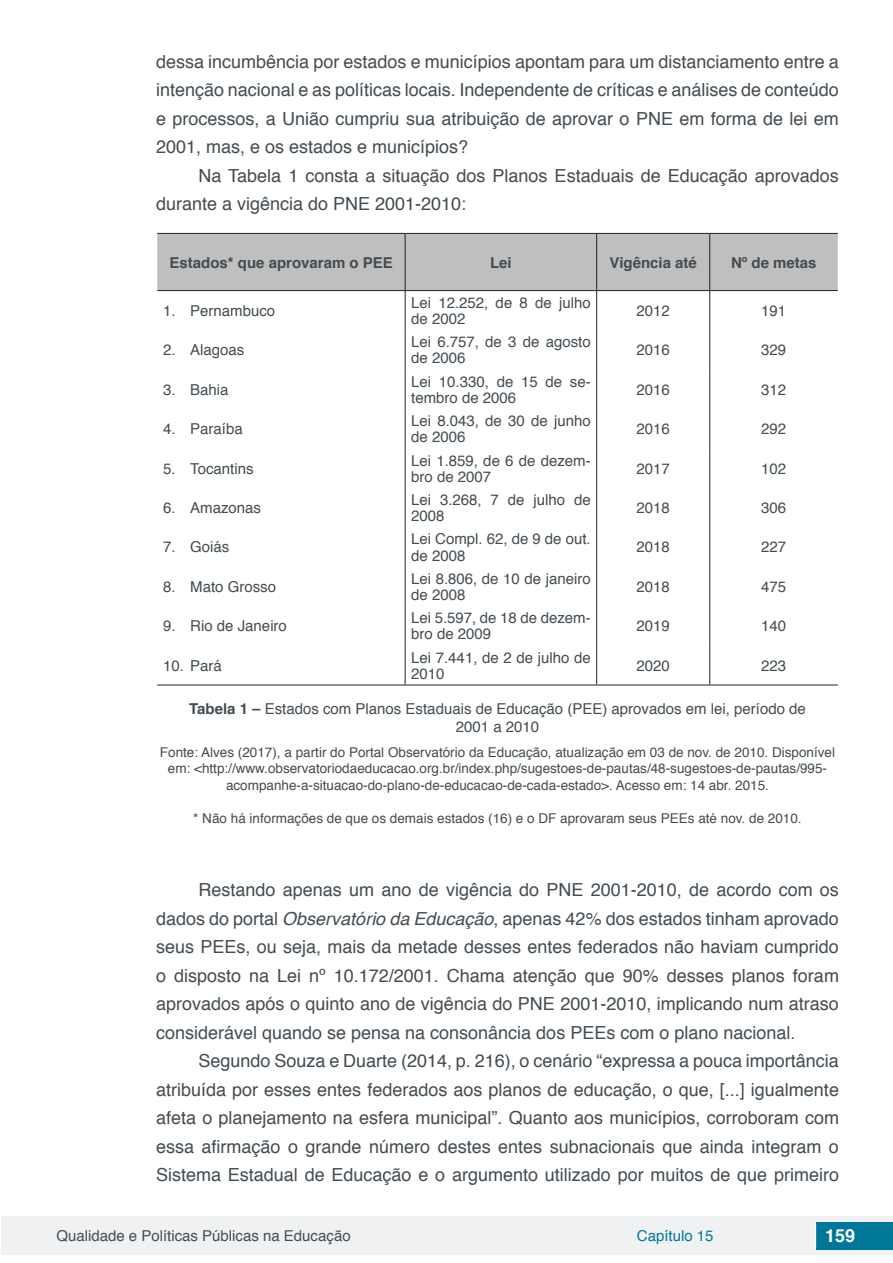
<style>
.page{position:relative;width:893px;height:1263px;background:#fff}
.page>*{position:absolute;margin:0;border:0;box-sizing:border-box;transform-origin:0 0}
.t1{font:18px/28.5px "Helvetica";color:#434c52;text-align:justify}
.t2{font:700 18px "Helvetica";color:#fff}
.t3{font:15px/16.2px "Helvetica";color:#434c52}
.t4{font:700 15px "Helvetica";color:#434c52}
.t5{font:15px "Helvetica";color:#007699}
.t6{font:13.5px/16.2px "Helvetica";color:#434c52;text-align:center}
.s1{font-weight:700}
.s2{font-style:italic}
</style>
<div class="page">
<div style="left:1px;top:1216px;width:891px;height:38px;background:#f0f1f2"></div>
<div style="left:816px;top:1222px;width:77px;height:27px;background:#007699"></div>
<svg style="left:815px;top:1224px;width:1px;height:24px"></svg>
<div style="left:157px;top:234px;width:681px;height:56px;background:#bfbfbf"></div>
<hr style="left:157px;top:233px;width:248px;height:1px;background:#231f20">
<hr style="left:405px;top:233px;width:192px;height:1px;background:#231f20">
<hr style="left:597px;top:233px;width:113px;height:1px;background:#231f20">
<hr style="left:596px;top:234px;width:1px;height:56px;background:#231f20">
<hr style="left:710px;top:233px;width:128px;height:1px;background:#231f20">
<hr style="left:709px;top:234px;width:1px;height:56px;background:#231f20">
<hr style="left:596px;top:291px;width:1px;height:39px;background:#231f20">
<hr style="left:709px;top:291px;width:1px;height:39px;background:#231f20">
<hr style="left:596px;top:330px;width:1px;height:39px;background:#231f20">
<hr style="left:709px;top:330px;width:1px;height:39px;background:#231f20">
<hr style="left:596px;top:369px;width:1px;height:40px;background:#231f20">
<hr style="left:709px;top:369px;width:1px;height:40px;background:#231f20">
<hr style="left:596px;top:409px;width:1px;height:39px;background:#231f20">
<hr style="left:709px;top:409px;width:1px;height:39px;background:#231f20">
<hr style="left:596px;top:448px;width:1px;height:40px;background:#231f20">
<hr style="left:709px;top:448px;width:1px;height:40px;background:#231f20">
<hr style="left:596px;top:488px;width:1px;height:39px;background:#231f20">
<hr style="left:709px;top:488px;width:1px;height:39px;background:#231f20">
<hr style="left:596px;top:527px;width:1px;height:40px;background:#231f20">
<hr style="left:709px;top:527px;width:1px;height:40px;background:#231f20">
<hr style="left:596px;top:567px;width:1px;height:39px;background:#231f20">
<hr style="left:709px;top:567px;width:1px;height:39px;background:#231f20">
<hr style="left:596px;top:606px;width:1px;height:39px;background:#231f20">
<hr style="left:709px;top:606px;width:1px;height:39px;background:#231f20">
<hr style="left:596px;top:645px;width:1px;height:40px;background:#231f20">
<hr style="left:709px;top:645px;width:1px;height:40px;background:#231f20">
<hr style="left:157px;top:685px;width:248px;height:1px;background:#231f20">
<hr style="left:405px;top:685px;width:192px;height:1px;background:#231f20">
<hr style="left:597px;top:685px;width:113px;height:1px;background:#231f20">
<hr style="left:710px;top:685px;width:128px;height:1px;background:#231f20">
<hr style="left:405px;top:234px;width:1px;height:56px;background:#231f20">
<hr style="left:157px;top:290px;width:248px;height:1px;background:#231f20">
<hr style="left:405px;top:290px;width:192px;height:1px;background:#231f20">
<hr style="left:597px;top:290px;width:113px;height:1px;background:#231f20">
<hr style="left:710px;top:290px;width:128px;height:1px;background:#231f20">
<hr style="left:405px;top:291px;width:1px;height:39px;background:#231f20">
<hr style="left:405px;top:330px;width:1px;height:39px;background:#231f20">
<hr style="left:405px;top:369px;width:1px;height:40px;background:#231f20">
<hr style="left:405px;top:409px;width:1px;height:39px;background:#231f20">
<hr style="left:405px;top:448px;width:1px;height:40px;background:#231f20">
<hr style="left:405px;top:488px;width:1px;height:39px;background:#231f20">
<hr style="left:405px;top:527px;width:1px;height:40px;background:#231f20">
<hr style="left:405px;top:567px;width:1px;height:39px;background:#231f20">
<hr style="left:405px;top:606px;width:1px;height:39px;background:#231f20">
<hr style="left:405px;top:645px;width:1px;height:40px;background:#231f20">
<p class="t1" style="left:156px;top:47px;width:684px">dessa incumbência por estados e municípios apontam para um distanciamento entre a intenção nacional e as políticas locais. Independente de críticas e análises de conteúdo e processos, a União cumpriu sua atribuição de aprovar o PNE em forma de lei em 2001, mas, e os estados e municípios?</p>
<p class="t1" style="left:156px;top:161px;width:684px;text-indent:43px">Na Tabela 1 consta a situação dos Planos Estaduais de Educação aprovados durante a vigência do PNE 2001-2010:</p>
<p class="t4" style="left:169px;top:250px;width:225px">Estados* que aprovaram o PEE</p>
<p class="t4" style="left:490px;top:250px;width:23px">Lei</p>
<p class="t4" style="left:610px;top:250px;width:89px">Vigência até</p>
<p class="t4" style="left:731px;top:250px;width:87px">Nº de metas</p>
<p class="t3" style="left:163px;top:303px;width:114px">1. Pernambuco</p>
<p class="t3" style="left:411px;top:295px;width:181px">Lei 12.252, de 8 de julho de 2002</p>
<p class="t3" style="left:637px;top:303px;width:35px">2012</p>
<p class="t3" style="left:761px;top:303px;width:27px">191</p>
<p class="t3" style="left:163px;top:342px;width:83px">2. Alagoas</p>
<p class="t3" style="left:411px;top:334px;width:181px">Lei 6.757, de 3 de agosto de 2006</p>
<p class="t3" style="left:637px;top:342px;width:35px">2016</p>
<p class="t3" style="left:761px;top:342px;width:27px">329</p>
<p class="t3" style="left:163px;top:382px;width:67px">3. Bahia</p>
<p class="t3" style="left:411px;top:374px;width:181px">Lei 10.330, de 15 de se&shy;tembro de 2006</p>
<p class="t3" style="left:637px;top:382px;width:35px">2016</p>
<p class="t3" style="left:761px;top:382px;width:27px">312</p>
<p class="t3" style="left:163px;top:421px;width:81px">4. Paraíba</p>
<p class="t3" style="left:411px;top:413px;width:181px">Lei 8.043, de 30 de junho de 2006</p>
<p class="t3" style="left:637px;top:421px;width:35px">2016</p>
<p class="t3" style="left:761px;top:421px;width:27px">292</p>
<p class="t3" style="left:163px;top:461px;width:92px">5. Tocantins</p>
<p class="t3" style="left:411px;top:453px;width:181px">Lei 1.859, de 6 de dezem&shy;bro de 2007</p>
<p class="t3" style="left:637px;top:461px;width:35px">2017</p>
<p class="t3" style="left:761px;top:461px;width:27px">102</p>
<p class="t3" style="left:163px;top:500px;width:99px">6. Amazonas</p>
<p class="t3" style="left:411px;top:492px;width:181px">Lei 3.268, 7 de julho de<br>2008</p>
<p class="t3" style="left:637px;top:500px;width:35px">2018</p>
<p class="t3" style="left:761px;top:500px;width:27px">306</p>
<p class="t3" style="left:163px;top:540px;width:68px">7. Goiás</p>
<p class="t3" style="left:411px;top:531px;width:181px">Lei Compl. 62, de 9 de out. de 2008</p>
<p class="t3" style="left:637px;top:539px;width:35px">2018</p>
<p class="t3" style="left:761px;top:539px;width:27px">227</p>
<p class="t3" style="left:163px;top:579px;width:114px">8. Mato Grosso</p>
<p class="t3" style="left:411px;top:571px;width:181px">Lei 8.806, de 10 de janeiro de 2008</p>
<p class="t3" style="left:637px;top:579px;width:35px">2018</p>
<p class="t3" style="left:761px;top:579px;width:27px">475</p>
<p class="t3" style="left:163px;top:618px;width:125px">9. Rio de Janeiro</p>
<p class="t3" style="left:411px;top:610px;width:181px">Lei 5.597, de 18 de dezem&shy;bro de 2009</p>
<p class="t3" style="left:637px;top:618px;width:35px">2019</p>
<p class="t3" style="left:761px;top:618px;width:27px">140</p>
<p class="t3" style="left:163px;top:658px;width:60px">10. Pará</p>
<p class="t3" style="left:411px;top:650px;width:181px">Lei 7.441, de 2 de julho de<br>2010</p>
<p class="t3" style="left:637px;top:658px;width:35px">2020</p>
<p class="t3" style="left:761px;top:658px;width:27px">223</p>
<p class="t3" style="left:189px;top:700px;width:618px;line-height:18px;text-align:center"><span class="s1">Tabela 1 –</span> Estados com Planos Estaduais de Educação (PEE) aprovados em lei, período de<br>2001 a 2010</p>
<p class="t6" style="left:160px;top:745px;width:677px">Fonte: Alves (2017), a partir do Portal Observatório da Educação, atualização em 03 de nov. de 2010. Disponível em: &lt;http://www.observatoriodaeducacao.org.br/index.php/sugestoes-de-pautas/48-sugestoes-de-pautas/995- acompanhe-a-situacao-do-plano-de-educacao-de-cada-estado&gt;. Acesso em: 14 abr. 2015.</p>
<p class="t6" style="left:193px;top:810px;width:610px">* Não há informações de que os demais estados (16) e o DF aprovaram seus PEEs até nov. de 2010.</p>
<p class="t1" style="left:156px;top:876px;width:684px;text-indent:43px">Restando apenas um ano de vigência do PNE 2001-2010, de acordo com os dados do portal <span class="s2">Observatório da Educação</span>, apenas 42% dos estados tinham aprovado seus PEEs, ou seja, mais da metade desses entes federados não haviam cumprido o disposto na Lei nº 10.172/2001. Chama atenção que 90% desses planos foram aprovados após o quinto ano de vigência do PNE 2001-2010, implicando num atraso considerável quando se pensa na consonância dos PEEs com o plano nacional.</p>
<p class="t1" style="left:156px;top:1047px;width:684px;text-indent:43px">Segundo Souza e Duarte (2014, p. 216), o cenário “expressa a pouca importância atribuída por esses entes federados aos planos de educação, o que, [...] igualmente afeta o planejamento na esfera municipal”. Quanto aos municípios, corroboram com essa afirmação o grande número destes entes subnacionais que ainda integram o Sistema Estadual de Educação e o argumento utilizado por muitos de que primeiro</p>
<p class="t3" style="left:56px;top:1228px;width:296px">Qualidade e Políticas Públicas na Educação</p>
<p class="t5" style="left:637px;top:1224px;width:78px">Capítulo 15</p>
<p class="t2" style="left:825px;top:1221px;width:32px">159</p>
</div>
